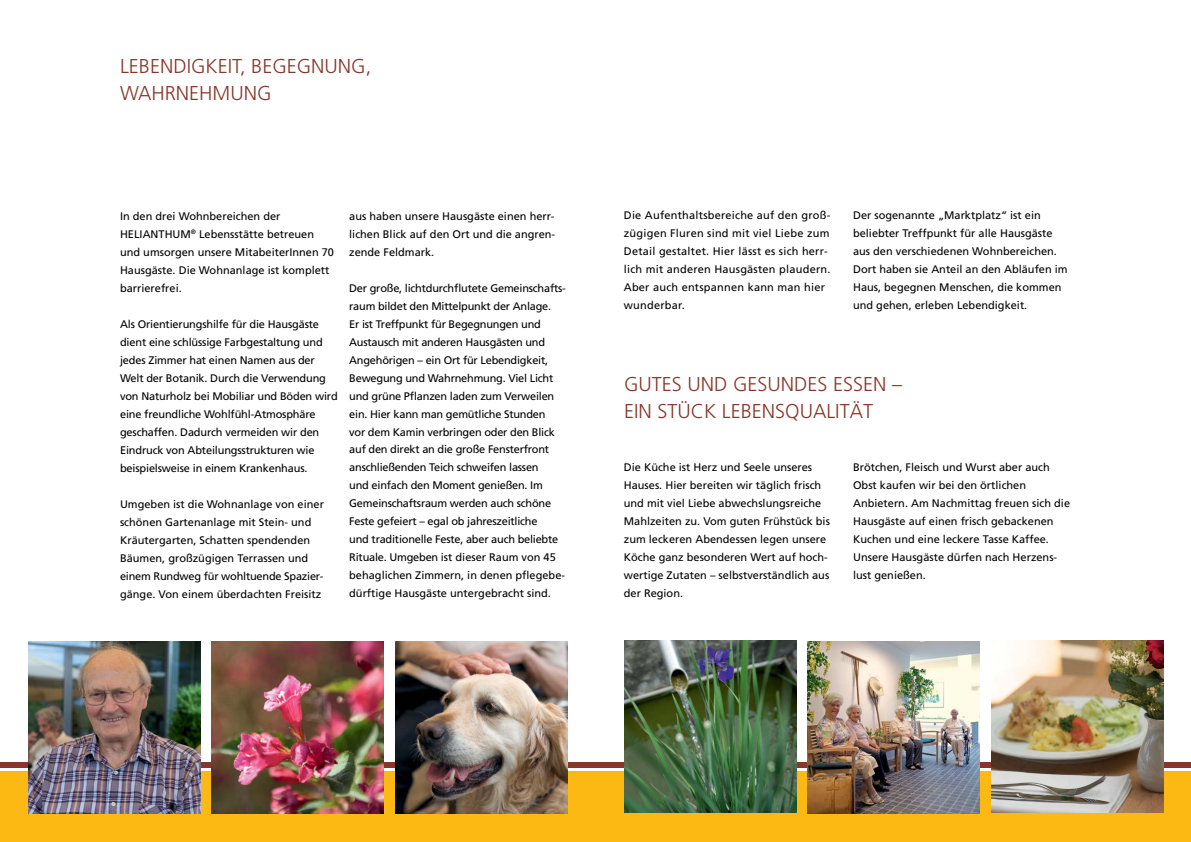
<style>
.page{position:relative;width:1191px;height:842px;background:#fff}
.page>*{position:absolute;margin:0;border:0;box-sizing:border-box;transform-origin:0 0}
.t1{font:300 20px/27px "Frutiger LT";color:#87372a}
.t2{font:11px/18px "Frutiger LT";color:#000}
.t3{font:11px/18px "Frutiger LT";letter-spacing:-.02em;color:#000}
.t4{font:11px/18px "Frutiger LT";letter-spacing:.02em;color:#000}
</style>
<div class="page">
<div style="left:595px;top:763px;width:596px;height:5px;background:#87372a"></div>
<div style="left:595px;top:771px;width:596px;height:71px;background:#fdb913"></div>
<div style="left:0;top:771px;width:595px;height:71px;background:#fdb913"></div>
<div style="left:0;top:763px;width:595px;height:5px;background:#87372a"></div>
<img style="left:28px;top:642px;width:172px;height:172px">
<img style="left:212px;top:642px;width:172px;height:172px">
<img style="left:991px;top:641px;width:172px;height:172px">
<img style="left:624px;top:641px;width:172px;height:172px">
<img style="left:395px;top:642px;width:172px;height:172px">
<img style="left:807px;top:642px;width:172px;height:172px">
<h1 class="t1" style="left:120px;top:52px;width:253px">LEBENDIGKEIT, BEGEGNUNG,<br>WAHRNEHMUNG</h1>
<p class="t2" style="left:120px;top:207px;width:215px">In den drei Wohnbereichen der<br>HELIANTHUM<sup>®</sup> Lebensstätte betreuen und umsorgen unsere MitabeiterInnen 70<br>Hausgäste. Die Wohnanlage ist komplett barrierefrei.</p>
<p class="t2" style="left:120px;top:315px;width:219px">Als Orientierungshilfe für die Hausgäste dient eine schlüssige Farbgestaltung und jedes Zimmer hat einen Namen aus der Welt der Botanik. Durch die Verwendung von Naturholz bei Mobiliar und Böden wird eine freundliche Wohlfühl-Atmosphäre geschaffen. Dadurch vermeiden wir den Eindruck von Abteilungsstrukturen wie beispielsweise in einem Krankenhaus.</p>
<p class="t2" style="left:120px;top:495px;width:205px">Umgeben ist die Wohnanlage von einer schönen Gartenanlage mit Stein- und Kräutergarten, Schatten spendenden Bäumen, großzügigen Terrassen und einem Rundweg für wohltuende Spazier&shy;gänge. Von einem überdachten Freisitz</p>
<p class="t2" style="left:349px;top:207px;width:207px;text-align:justify">aus haben unsere Hausgäste einen herr&shy;lichen Blick auf den Ort und die angren&shy;zende Feldmark.</p>
<p class="t3" style="left:349px;top:279px;width:218px">Der große, lichtdurchflutete Gemeinschafts&shy;raum bildet den Mittelpunkt der Anlage.<br>Er ist Treffpunkt für Begegnungen und Austausch mit anderen Hausgästen und Angehörigen – ein Ort für Lebendigkeit, Bewegung und Wahrnehmung. Viel Licht und grüne Pflanzen laden zum Verweilen ein. Hier kann man gemütliche Stunden<br>vor dem Kamin verbringen oder den Blick auf den direkt an die große Fensterfront anschließenden Teich schweifen lassen<br>und einfach den Moment genießen. Im Gemeinschaftsraum werden auch schöne Feste gefeiert – egal ob jahreszeitliche<br>und traditionelle Feste, aber auch beliebte Rituale. Umgeben ist dieser Raum von 45 behaglichen Zimmern, in denen pflegebe&shy;dürftige Hausgäste untergebracht sind.</p>
<p class="t4" style="left:624px;top:207px;width:208px">Die Aufenthaltsbereiche auf den groß&shy;zügigen Fluren sind mit viel Liebe zum Detail gestaltet. Hier lässt es sich herr&shy;lich mit anderen Hausgästen plaudern.<br>Aber auch entspannen kann man hier wunderbar.</p>
<p class="t2" style="left:853px;top:207px;width:216px">Der sogenannte „Marktplatz“ ist ein beliebter Treffpunkt für alle Hausgäste aus den verschiedenen Wohnbereichen.<br>Dort haben sie Anteil an den Abläufen im Haus, begegnen Menschen, die kommen und gehen, erleben Lebendigkeit.</p>
<h1 class="t1" style="left:624px;top:370px;width:279px">GUTES UND GESUNDES ESSEN –<br>EIN STÜCK LEBENSQUALITÄT</h1>
<p class="t2" style="left:624px;top:459px;width:208px">Die Küche ist Herz und Seele unseres Hauses. Hier bereiten wir täglich frisch und mit viel Liebe abwechslungsreiche Mahlzeiten zu. Vom guten Frühstück bis zum leckeren Abendessen legen unsere Köche ganz besonderen Wert auf hoch&shy;wertige Zutaten – selbstverständlich aus der Region.</p>
<p class="t2" style="left:853px;top:459px;width:218px">Brötchen, Fleisch und Wurst aber auch Obst kaufen wir bei den örtlichen Anbietern. Am Nachmittag freuen sich die Hausgäste auf einen frisch gebackenen Kuchen und eine leckere Tasse Kaffee.<br>Unsere Hausgäste dürfen nach Herzens&shy;lust genießen.</p>
</div>
